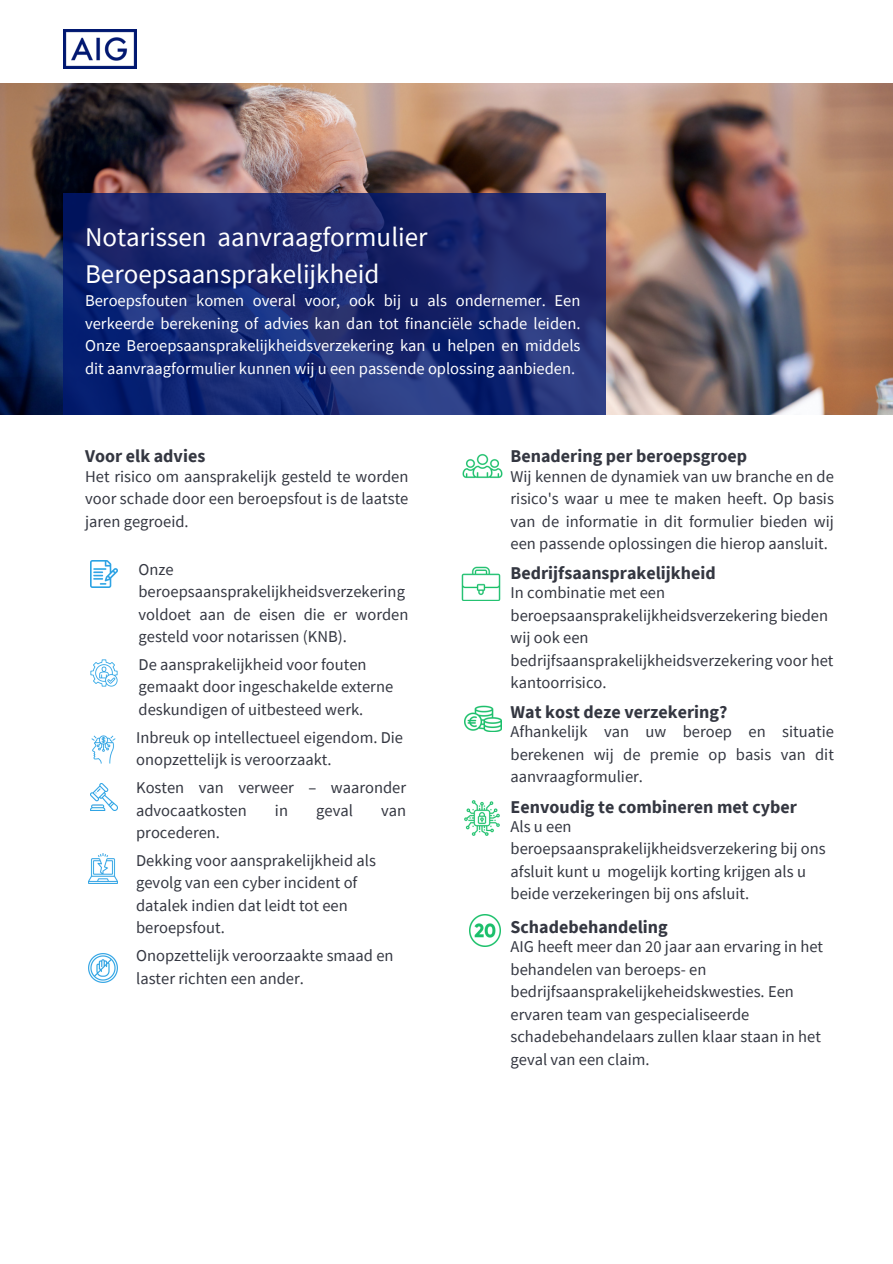
<style>
.page{position:relative;width:893px;height:1264px;background:#fff}
.page>*{position:absolute;margin:0;border:0;box-sizing:border-box;transform-origin:0 0}
.t1{font:27px/37.2px "Source Sans Pro";color:#fff}
.t2{font:700 18px "Source Sans Pro";color:#343741}
.t3{font:16.5px/22.5px "Source Sans Pro";color:#343741}
.t4{font:16.5px/22.5px "Source Sans Pro";color:#fff;text-align:justify}
</style>
<div class="page">
<img style="left:0;top:84px;width:892px;height:331px">
<svg style="left:63px;top:194px;width:543px;height:221px;background:#1a2971"></svg>
<img style="left:464px;top:705px;width:37px;height:26px">
<img style="left:63px;top:30px;width:73px;height:39px">
<img style="left:462px;top:567px;width:39px;height:33px">
<img style="left:463px;top:453px;width:39px;height:25px">
<img style="left:464px;top:800px;width:36px;height:36px">
<img style="left:88px;top:854px;width:30px;height:29px">
<img style="left:88px;top:953px;width:30px;height:29px">
<img style="left:90px;top:783px;width:27px;height:27px">
<img style="left:90px;top:560px;width:27px;height:27px">
<img style="left:469px;top:914px;width:31px;height:32px">
<img style="left:90px;top:659px;width:27px;height:27px">
<img style="left:91px;top:735px;width:25px;height:28px">
<p class="t1" style="left:85px;top:217px;width:344px">Notarissen aanvraagformulier<br>Beroepsaansprakelijkheid</p>
<p class="t4" style="left:85px;top:289px;width:497px">Beroepsfouten komen overal voor, ook bij u als ondernemer. Een verkeerde berekening of advies kan dan tot financiële schade leiden.<br>Onze Beroepsaansprakelijkheidsverzekering kan u helpen en middels dit aanvraagformulier kunnen wij u een passende oplossing aanbieden.</p>
<p class="t2" style="left:85px;top:445px;width:122px">Voor elk advies</p>
<p class="t3" style="left:85px;top:464px;width:325px;text-align:justify">Het risico om aansprakelijk gesteld te worden voor schade door een beroepsfout is de laatste jaren gegroeid.</p>
<h2 class="t3" style="left:138px;top:557px;width:271px">Onze beroepsaansprakelijkheidsverzekering voldoet aan de eisen die er worden gesteld voor notarissen (KNB).</h2>
<p class="t3" style="left:138px;top:652px;width:256px">De aansprakelijkheid voor fouten gemaakt door ingeschakelde externe deskundigen of uitbesteed werk.</p>
<h2 class="t3" style="left:136px;top:725px;width:268px">Inbreuk op intellectueel eigendom. Die onopzettelijk is veroorzaakt.</h2>
<p class="t3" style="left:136px;top:776px;width:271px">Kosten van verweer – waaronder advocaatkosten</p>
<p class="t3" style="left:275px;top:798px;width:15px">in</p>
<p class="t3" style="left:316px;top:798px;width:38px">geval</p>
<p class="t3" style="left:381px;top:798px;width:27px">van</p>
<p class="t3" style="left:136px;top:821px;width:85px">procederen.</p>
<p class="t3" style="left:136px;top:848px;width:241px">Dekking voor aansprakelijkheid als gevolg van een cyber incident of datalek indien dat leidt tot een beroepsfout.</p>
<p class="t3" style="left:136px;top:943px;width:259px">Onopzettelijk veroorzaakte smaad en laster richten een ander.</p>
<h2 class="t2" style="left:510px;top:445px;width:238px">Benadering per beroepsgroep</h2>
<p class="t3" style="left:510px;top:464px;width:325px;text-align:justify">Wij kennen de dynamiek van uw branche en de risico's waar u mee te maken heeft. Op basis van de informatie in dit formulier bieden wij een passende oplossingen die hierop aansluit.</p>
<p class="t2" style="left:510px;top:561px;width:207px">Bedrijfsaansprakelijkheid</p>
<h2 class="t3" style="left:510px;top:581px;width:324px">In combinatie met een beroepsaansprakelijkheidsverzekering bieden wij ook een bedrijfsaansprakelijkheidsverzekering voor het kantoorrisico.</h2>
<p class="t2" style="left:510px;top:700px;width:218px">Wat kost deze verzekering?</p>
<p class="t3" style="left:510px;top:720px;width:325px;text-align:justify">Afhankelijk van uw beroep en situatie berekenen wij de premie op basis van dit aanvraagformulier.</p>
<p class="t2" style="left:510px;top:794px;width:288px">Eenvoudig te combineren met cyber</p>
<p class="t3" style="left:510px;top:814px;width:317px">Als u een beroepsaansprakelijkheidsverzekering bij ons afsluit kunt u mogelijk korting krijgen als u beide verzekeringen bij ons afsluit.</p>
<h2 class="t2" style="left:510px;top:915px;width:159px">Schadebehandeling</h2>
<p class="t3" style="left:510px;top:934px;width:314px">AIG heeft meer dan 20 jaar aan ervaring in het behandelen van beroeps- en bedrijfsaansprakelijkeheidskwesties. Een ervaren team van gespecialiseerde schadebehandelaars zullen klaar staan in het geval van een claim.</p>
</div>
